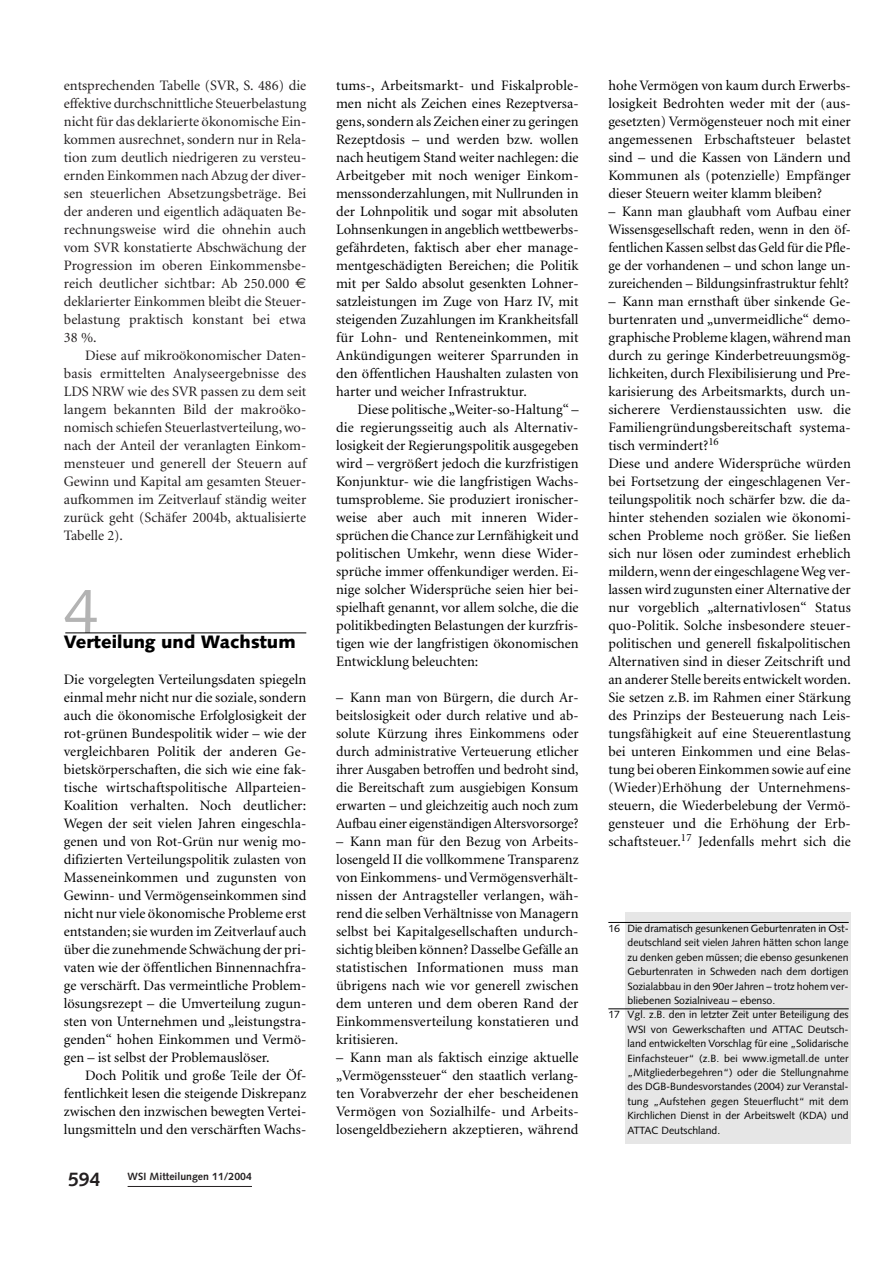
<style>
.page{position:relative;width:893px;height:1263px;background:#fff}
.page>*{position:absolute;margin:0;border:0;box-sizing:border-box;transform-origin:0 0}
.t1{font:63px "Syntax";color:#b3b3b3}
.t2{font:700 19.5px "Syntax";color:#231f20}
.t3{font:900 18px "Syntax";color:#000}
.t4{font:14.4px/18px "Minion";color:#000;text-align:justify}
.t5{font:14.4px/18px "Minion";color:#231f20;text-align:justify}
.t6{font:10.5px "Syntax";color:#000}
.t7{font:700 10.5px "Syntax";color:#231f20}
.s1{font-family:"Euro Sans"}
</style>
<div class="page">
<hr style="left:128px;top:1186px;width:124px;height:1px;background:#231f20">
<hr style="left:65px;top:633px;width:241px;height:1px;background:#000">
<div style="left:625px;top:913px;width:225px;height:231px;background:#e6e6e6"></div>
<hr style="left:608px;top:922px;width:240px;height:1px;background:#000">
<hr style="left:608px;top:1009px;width:240px;height:1px;background:#000">
<p class="t5" style="left:64px;top:78px;width:244px">entsprechenden Tabelle (SVR, S. 486) die effektive durchschnittliche Steuerbelastung nicht für das deklarierte ökonomische Ein&shy;kommen ausrechnet, sondern nur in Rela&shy;tion zum deutlich niedrigeren zu versteu&shy;ernden Einkommen nach Abzug der diver&shy;sen steuerlichen Absetzungsbeträge. Bei der anderen und eigentlich adäquaten Be&shy;rechnungsweise wird die ohnehin auch vom SVR konstatierte Abschwächung der Progression im oberen Einkommensbe&shy;reich deutlicher sichtbar: Ab 250.000 <span class="s1">€ </span>deklarierter Einkommen bleibt die Steuer&shy;belastung praktisch konstant bei etwa 38 %.</p>
<p class="t5" style="left:64px;top:348px;width:244px;text-indent:21px">Diese auf mikroökonomischer Daten&shy;basis ermittelten Analyseergebnisse des LDS NRW wie des SVR passen zu dem seit langem bekannten Bild der makroöko&shy;nomisch schiefen Steuerlastverteilung, wo&shy;nach der Anteil der veranlagten Einkom&shy;mensteuer und generell der Steuern auf Gewinn und Kapital am gesamten Steuer&shy;aufkommen im Zeitverlauf ständig weiter zurück geht (Schäfer 2004b, aktualisierte Tabelle 2).</p>
<h1 class="t1" style="left:64px;top:586px;width:37px">4</h1>
<p class="t3" style="left:64px;top:634px;width:233px">Verteilung und Wachstum</p>
<p class="t4" style="left:64px;top:672px;width:244px">Die vorgelegten Verteilungsdaten spiegeln einmal mehr nicht nur die soziale, sondern auch die ökonomische Erfolglosigkeit der rot-grünen Bundespolitik wider – wie der vergleichbaren Politik der anderen Ge&shy;bietskörperschaften, die sich wie eine fak&shy;tische wirtschaftspolitische Allparteien-Koalition verhalten. Noch deutlicher:<br>Wegen der seit vielen Jahren eingeschla&shy;genen und von Rot-Grün nur wenig mo&shy;difizierten Verteilungspolitik zulasten von Masseneinkommen und zugunsten von Gewinn- und Vermögenseinkommen sind nicht nur viele ökonomische Probleme erst entstanden; sie wurden im Zeitverlauf auch über die zunehmende Schwächung der pri&shy;vaten wie der öffentlichen Binnennachfra&shy;ge verschärft. Das vermeintliche Problem&shy;lösungsrezept – die Umverteilung zugun&shy;sten von Unternehmen und „leistungstra&shy;genden“ hohen Einkommen und Vermö&shy;gen – ist selbst der Problemauslöser.</p>
<p class="t4" style="left:64px;top:1068px;width:244px;text-indent:21px">Doch Politik und große Teile der Öf&shy;fentlichkeit lesen die steigende Diskrepanz zwischen den inzwischen bewegten Vertei&shy;lungsmitteln und den verschärften Wachs-</p>
<h2 class="t2" style="left:68px;top:1172px;width:34px">594</h2>
<p class="t7" style="left:128px;top:1172px;width:126px">WSI Mitteilungen 11/2004</p>
<p class="t4" style="left:336px;top:78px;width:244px">tums-, Arbeitsmarkt- und Fiskalproble&shy;men nicht als Zeichen eines Rezeptversa&shy;gens, sondern als Zeichen einer zu geringen Rezeptdosis – und werden bzw. wollen nach heutigem Stand weiter nachlegen: die Arbeitgeber mit noch weniger Einkom&shy;menssonderzahlungen, mit Nullrunden in der Lohnpolitik und sogar mit absoluten Lohnsenkungen in angeblich wettbewerbs&shy;gefährdeten, faktisch aber eher manage&shy;mentgeschädigten Bereichen; die Politik mit per Saldo absolut gesenkten Lohner&shy;satzleistungen im Zuge von Harz IV, mit steigenden Zuzahlungen im Krankheitsfall für Lohn- und Renteneinkommen, mit Ankündigungen weiterer Sparrunden in den öffentlichen Haushalten zulasten von harter und weicher Infrastruktur.</p>
<p class="t4" style="left:336px;top:402px;width:244px;text-indent:21px">Diese politische „Weiter-so-Haltung“ – die regierungsseitig auch als Alternativ&shy;losigkeit der Regierungspolitik ausgegeben wird – vergrößert jedoch die kurzfristigen Konjunktur- wie die langfristigen Wachs&shy;tumsprobleme. Sie produziert ironischer&shy;weise aber auch mit inneren Wider&shy;sprüchen die Chance zur Lernfähigkeit und politischen Umkehr, wenn diese Wider&shy;sprüche immer offenkundiger werden. Ei&shy;nige solcher Widersprüche seien hier bei&shy;spielhaft genannt, vor allem solche, die die politikbedingten Belastungen der kurzfris&shy;tigen wie der langfristigen ökonomischen Entwicklung beleuchten:</p>
<p class="t4" style="left:336px;top:690px;width:244px">– Kann man von Bürgern, die durch Ar&shy;beitslosigkeit oder durch relative und ab&shy;solute Kürzung ihres Einkommens oder durch administrative Verteuerung etlicher ihrer Ausgaben betroffen und bedroht sind, die Bereitschaft zum ausgiebigen Konsum erwarten – und gleichzeitig auch noch zum Aufbau einer eigenständigen Altersvorsorge?</p>
<p class="t4" style="left:336px;top:834px;width:244px">– Kann man für den Bezug von Arbeits&shy;losengeld II die vollkommene Transparenz von Einkommens- und Vermögensverhält&shy;nissen der Antragsteller verlangen, wäh&shy;rend die selben Verhältnisse von Managern selbst bei Kapitalgesellschaften undurch&shy;sichtig bleiben können? Dasselbe Gefälle an statistischen Informationen muss man übrigens nach wie vor generell zwischen dem unteren und dem oberen Rand der Einkommensverteilung konstatieren und kritisieren.</p>
<p class="t4" style="left:336px;top:1050px;width:244px">– Kann man als faktisch einzige aktuelle „Vermögenssteuer“ den staatlich verlang&shy;ten Vorabverzehr der eher bescheidenen Vermögen von Sozialhilfe- und Arbeits&shy;losengeldbeziehern akzeptieren, während</p>
<p class="t4" style="left:608px;top:78px;width:244px">hohe Vermögen von kaum durch Erwerbs&shy;losigkeit Bedrohten weder mit der (aus&shy;gesetzten) Vermögensteuer noch mit einer angemessenen Erbschaftsteuer belastet sind – und die Kassen von Ländern und Kommunen als (potenzielle) Empfänger dieser Steuern weiter klamm bleiben?</p>
<p class="t4" style="left:608px;top:204px;width:244px">– Kann man glaubhaft vom Aufbau einer Wissensgesellschaft reden, wenn in den öf&shy;fentlichen Kassen selbst das Geld für die Pfle&shy;ge der vorhandenen – und schon lange un&shy;zureichenden – Bildungsinfrastruktur fehlt?</p>
<p class="t4" style="left:608px;top:294px;width:244px;text-align:left">– Kann man ernsthaft über sinkende Ge&shy;burtenraten und „unvermeidliche“ demo&shy;graphische Probleme klagen, während man durch zu geringe Kinderbetreuungsmög&shy;lichkeiten, durch Flexibilisierung und Pre&shy;karisierung des Arbeitsmarkts, durch un&shy;sicherere Verdienstaussichten usw. die Familiengründungsbereitschaft systema&shy;tisch vermindert?<sup>16<br></sup>Diese und andere Widersprüche würden bei Fortsetzung der eingeschlagenen Ver&shy;teilungspolitik noch schärfer bzw. die da&shy;hinter stehenden sozialen wie ökonomi&shy;schen Probleme noch größer. Sie ließen sich nur lösen oder zumindest erheblich mildern, wenn der eingeschlagene Weg ver&shy;lassen wird zugunsten einer Alternative der nur vorgeblich „alternativlosen“ Status quo-Politik. Solche insbesondere steuer&shy;politischen und generell fiskalpolitischen Alternativen sind in dieser Zeitschrift und an anderer Stelle bereits entwickelt worden.<br>Sie setzen z.B. im Rahmen einer Stärkung des Prinzips der Besteuerung nach Leis&shy;tungsfähigkeit auf eine Steuerentlastung bei unteren Einkommen und eine Belas&shy;tung bei oberen Einkommen sowie auf eine (Wieder)Erhöhung der Unternehmens&shy;steuern, die Wiederbelebung der Vermö&shy;gensteuer und die Erhöhung der Erb&shy;schaftsteuer.<sup>17</sup> Jedenfalls mehrt sich die</p>
<p class="t6" style="left:608px;top:924px;width:242px">16 Die dramatisch gesunkenen Geburtenraten in Ost-</p>
<p class="t6" style="left:627px;top:939px;width:223px">deutschland seit vielen Jahren hätten schon lange</p>
<p class="t6" style="left:627px;top:953px;width:223px">zu denken geben müssen; die ebenso gesunkenen</p>
<p class="t6" style="left:627px;top:967px;width:223px">Geburtenraten in Schweden nach dem dortigen</p>
<p class="t6" style="left:627px;top:982px;width:223px">Sozialabbau in den 90er Jahren – trotz hohem ver-</p>
<p class="t6" style="left:627px;top:996px;width:149px">bliebenen Sozialniveau – ebenso.</p>
<p class="t6" style="left:608px;top:1011px;width:242px">17 Vgl. z.B. den in letzter Zeit unter Beteiligung des</p>
<p class="t6" style="left:627px;top:1025px;width:223px">WSI von Gewerkschaften und ATTAC Deutsch-</p>
<p class="t6" style="left:627px;top:1039px;width:223px">land entwickelten Vorschlag für eine „Solidarische</p>
<p class="t6" style="left:627px;top:1054px;width:223px">Einfachsteuer“ (z.B. bei www.igmetall.de unter</p>
<p class="t6" style="left:627px;top:1068px;width:223px">„Mitgliederbegehren“) oder die Stellungnahme</p>
<p class="t6" style="left:627px;top:1083px;width:223px">des DGB-Bundesvorstandes (2004) zur Veranstal-</p>
<p class="t6" style="left:627px;top:1097px;width:223px">tung „Aufstehen gegen Steuerflucht“ mit dem</p>
<p class="t6" style="left:627px;top:1111px;width:223px">Kirchlichen Dienst in der Arbeitswelt (KDA) und</p>
<p class="t6" style="left:627px;top:1126px;width:94px">ATTAC Deutschland.</p>
</div>
